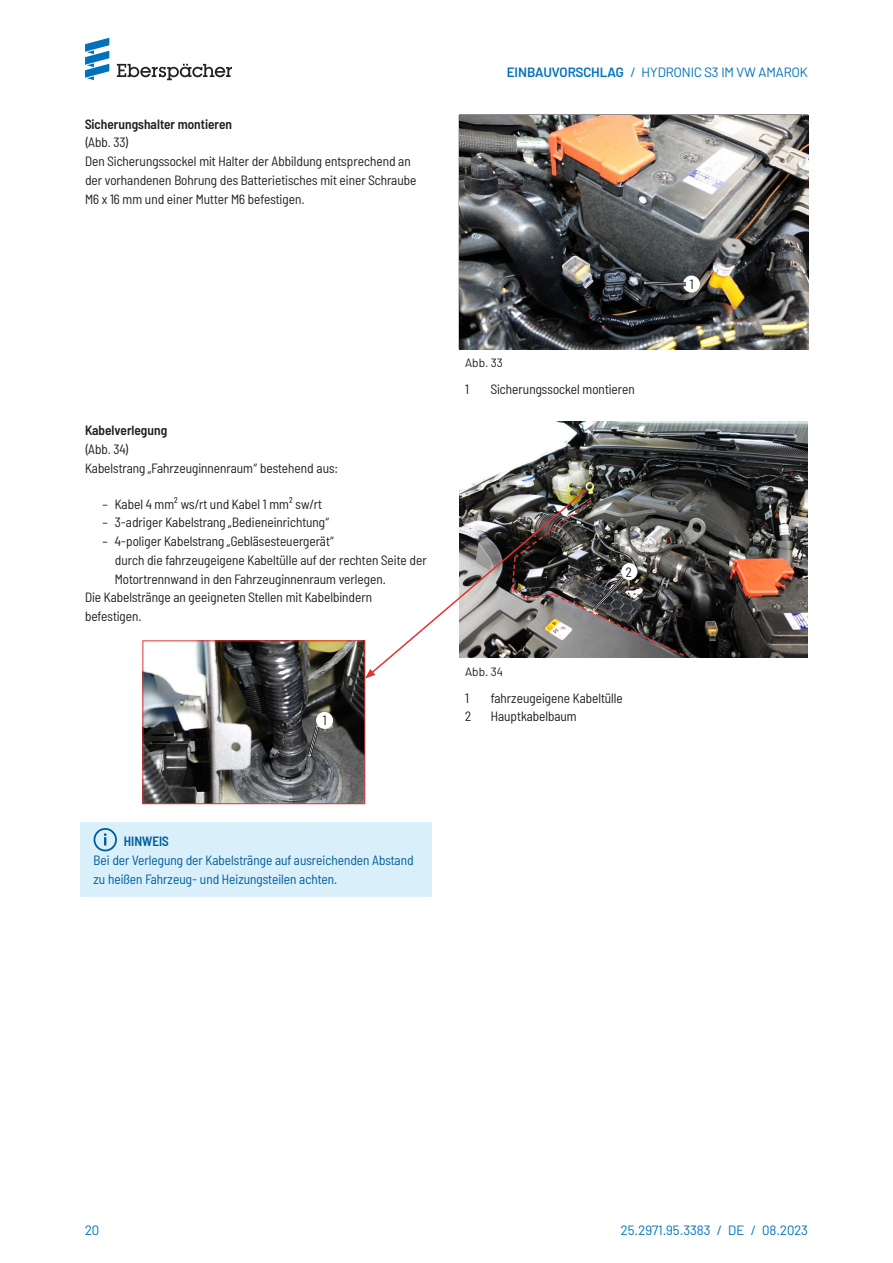
<style>
.page{position:relative;width:893px;height:1263px;background:#fff}
.page>*{position:absolute;margin:0;border:0;box-sizing:border-box;transform-origin:0 0}
.t1{font:semi-condensed 13.5px/18.8px "Barlow";color:#231f20}
.t2{font:semi-condensed 13.5px/18.8px "Barlow";color:#005d9c}
.t3{font:13.5px "Barlow";color:#0072bc}
.t4{font:600 semi-condensed 13.5px "Barlow";color:#231f20}
.t5{font:600 semi-condensed 13.5px "Barlow";color:#005d9c}
.t6{font:12px "Barlow";color:#231f20}
.s1{font-weight:600}
</style>
<div class="page">
<hr style="left:808px;top:115px;width:1px;height:234px;background:#231f20">
<img style="left:459px;top:115px;width:349px;height:234px">
<div style="left:81px;top:822px;width:351px;height:37px;background:#d9effa"></div>
<div style="left:81px;top:841px;width:351px;height:56px;background:#d9effa"></div>
<svg style="left:94px;top:828px;width:23px;height:23px"></svg>
<img style="left:469px;top:422px;width:339px;height:236px">
<div style="left:683px;top:276px;width:17px;height:17px;background:#fff;border-radius:50%"></div>
<svg style="left:643px;top:280px;width:44px;height:7px"></svg>
<img style="left:144px;top:642px;width:219px;height:160px">
<div style="left:142px;top:640px;width:223px;height:164px;border:1px solid #e43030"></div>
<svg style="left:306px;top:723px;width:15px;height:35px"></svg>
<div style="left:316px;top:712px;width:17px;height:17px;background:#fff;border-radius:50%"></div>
<svg style="left:365px;top:489px;width:321px;height:190px"></svg>
<svg style="left:117px;top:64px;width:115px;height:16px"></svg>
<svg style="left:85px;top:38px;width:24px;height:42px"></svg>
<p class="t4" style="left:85px;top:114px;width:149px">Sicherungshalter montieren</p>
<p class="t1" style="left:85px;top:132px;width:333px">(Abb. 33)<br>Den Sicherungssockel mit Halter der Abbildung entsprechend an der vorhandenen Bohrung des Batterietisches mit einer Schraube M6 x 16 mm und einer Mutter M6 befestigen.</p>
<p class="t4" style="left:85px;top:421px;width:84px">Kabelverlegung</p>
<p class="t1" style="left:85px;top:439px;width:255px">(Abb. 34)<br>Kabelstrang „Fahrzeuginnenraum“ bestehend aus:</p>
<p class="t1" style="left:102px;top:493px;width:221px">– Kabel 4 mm² ws/rt und Kabel 1 mm² sw/rt</p>
<p class="t1" style="left:102px;top:512px;width:229px">– 3-adriger Kabelstrang „Bedieneinrichtung“</p>
<p class="t1" style="left:102px;top:531px;width:234px">– 4-poliger Kabelstrang „Gebläsesteuergerät“</p>
<p class="t1" style="left:115px;top:550px;width:313px">durch die fahrzeugeigene Kabeltülle auf der rechten Seite der</p>
<p class="t1" style="left:115px;top:568px;width:273px">Motortrennwand in den Fahrzeuginnenraum verlegen.</p>
<p class="t1" style="left:85px;top:587px;width:289px">Die Kabelstränge an geeigneten Stellen mit Kabelbindern</p>
<p class="t1" style="left:85px;top:606px;width:58px">befestigen.</p>
<p class="t1" style="left:323px;top:710px;width:5px">1</p>
<p class="t3" style="left:507px;top:63px;width:303px"><span class="s1">EINBAUVORSCHLAG</span> / HYDRONIC S3 IM VW AMAROK</p>
<p class="t6" style="left:465px;top:354px;width:39px">Abb. 33</p>
<p class="t1" style="left:465px;top:379px;width:5px">1</p>
<p class="t1" style="left:491px;top:379px;width:146px">Sicherungssockel montieren</p>
<p class="t1" style="left:690px;top:274px;width:5px">1</p>
<p class="t1" style="left:626px;top:561px;width:8px">2</p>
<p class="t6" style="left:465px;top:663px;width:39px">Abb. 34</p>
<p class="t1" style="left:465px;top:687px;width:5px">1</p>
<p class="t1" style="left:491px;top:687px;width:134px">fahrzeugeigene Kabeltülle</p>
<p class="t1" style="left:465px;top:705px;width:8px">2</p>
<p class="t1" style="left:491px;top:705px;width:87px">Hauptkabelbaum</p>
<p class="t5" style="left:124px;top:831px;width:47px">HINWEIS</p>
<p class="t2" style="left:94px;top:850px;width:322px">Bei der Verlegung der Kabelstränge auf ausreichenden Abstand zu heißen Fahrzeug- und Heizungsteilen achten.</p>
<p class="t3" style="left:85px;top:1220px;width:16px">20</p>
<p class="t3" style="left:621px;top:1220px;width:189px">25.2971.95.3383 / DE / 08.2023</p>
</div>
